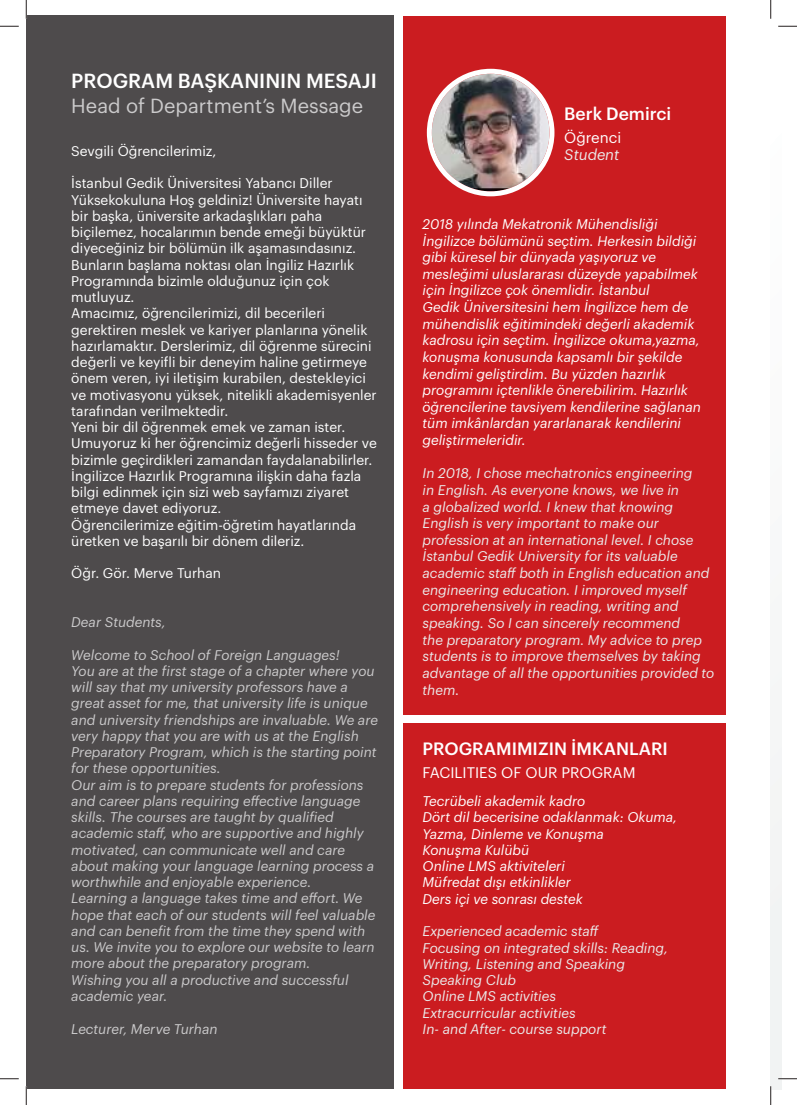
<style>
.page{position:relative;width:797px;height:1105px;background:#fff}
.page>*{position:absolute;margin:0;border:0;box-sizing:border-box;transform-origin:0 0}
.t1{font:20px "Graphik";color:#cbcacb}
.t2{font:500 20px "Graphik";color:#fff}
.t3{font:500 17.5px "Graphik";color:#fff}
.t4{font:15px "Graphik";color:#fff}
.t5{font:italic 15px "Graphik";color:#ebeaea}
.t6{font:13.75px/16.2px "Graphik";color:#fff}
.t7{font:italic 13.75px/16.2px "Graphik";color:#cbcacb}
.t8{font:italic 13.75px/16.6px "Graphik";color:#fff}
.t9{font:italic 13.75px/16.6px "Graphik";color:#ebeaea}
</style>
<div class="page">
<div style="left:26px;top:16px;width:368px;height:1073px;background:#4e4b4c"></div>
<div style="left:403px;top:16px;width:322px;height:698px;background:#cb1c20"></div>
<div style="left:403px;top:723px;width:322px;height:366px;background:#cb1c20"></div>
<img style="left:432px;top:74px;width:117px;height:117px;border-radius:59px">
<div style="left:427px;top:69px;width:127px;height:127px;border:5px solid #fff;border-radius:50%"></div>
<div style="left:770px;top:16px;width:11px;height:1073px;background:#f7f8f9"></div>
<svg style="left:0;top:25px;width:19px;height:2px"></svg>
<svg style="left:778px;top:25px;width:19px;height:2px"></svg>
<svg style="left:0;top:1078px;width:19px;height:1px"></svg>
<svg style="left:778px;top:1078px;width:19px;height:1px"></svg>
<svg style="left:25px;top:0;width:2px;height:19px"></svg>
<svg style="left:25px;top:1086px;width:2px;height:19px"></svg>
<svg style="left:770px;top:0;width:1px;height:19px"></svg>
<svg style="left:770px;top:1086px;width:1px;height:19px"></svg>
<h1 class="t2" style="left:71px;top:66px;width:307px">PROGRAM BAŞKANININ MESAJI</h1>
<h1 class="t1" style="left:71px;top:91px;width:293px">Head of Department’s Message</h1>
<p class="t6" style="left:71px;top:141px;width:147px">Sevgili Öğrencilerimiz,</p>
<p class="t6" style="left:71px;top:174px;width:307px">İstanbul Gedik Üniversitesi Yabancı Diller Yüksekokuluna Hoş geldiniz! Üniversite hayatı bir başka, üniversite arkadaşlıkları paha biçilemez, hocalarımın bende emeği büyüktür diyeceğiniz bir bölümün ilk aşamasındasınız.<br>Bunların başlama noktası olan İngiliz Hazırlık Programında bizimle olduğunuz için çok mutluyuz.<br>Amacımız, öğrencilerimizi, dil becerileri gerektiren meslek ve kariyer planlarına yönelik hazırlamaktır. Derslerimiz, dil öğrenme sürecini değerli ve keyifli bir deneyim haline getirmeye önem veren, iyi iletişim kurabilen, destekleyici ve motivasyonu yüksek, nitelikli akademisyenler tarafından verilmektedir.<br>Yeni bir dil öğrenmek emek ve zaman ister.<br>Umuyoruz ki her öğrencimiz değerli hisseder ve bizimle geçirdikleri zamandan faydalanabilirler.<br>İngilizce Hazırlık Programına ilişkin daha fazla bilgi edinmek için sizi web sayfamızı ziyaret etmeye davet ediyoruz.<br>Öğrencilerimize eğitim-öğretim hayatlarında üretken ve başarılı bir dönem dileriz.</p>
<p class="t6" style="left:71px;top:564px;width:151px">Öğr. Gör. Merve Turhan</p>
<p class="t7" style="left:71px;top:613px;width:96px">Dear Students,</p>
<p class="t7" style="left:71px;top:645px;width:308px">Welcome to School of Foreign Languages!<br>You are at the first stage of a chapter where you will say that my university professors have a great asset for me, that university life is unique and university friendships are invaluable. We are very happy that you are with us at the English Preparatory Program, which is the starting point for these opportunities.<br>Our aim is to prepare students for professions and career plans requiring effective language skills. The courses are taught by qualified academic staff, who are supportive and highly motivated, can communicate well and care about making your language learning process a worthwhile and enjoyable experience.<br>Learning a language takes time and effort. We hope that each of our students will feel valuable and can benefit from the time they spend with us. We invite you to explore our website to learn more about the preparatory program.<br>Wishing you all a productive and successful academic year.</p>
<p class="t7" style="left:71px;top:1019px;width:148px">Lecturer, Merve Turhan</p>
<p class="t3" style="left:564px;top:100px;width:109px">Berk Demirci</p>
<p class="t4" style="left:564px;top:126px;width:58px">Öğrenci</p>
<p class="t5" style="left:564px;top:144px;width:57px">Student</p>
<p class="t8" style="left:422px;top:214px;width:280px">2018 yılında Mekatronik Mühendisliği İngilizce bölümünü seçtim. Herkesin bildiği gibi küresel bir dünyada yaşıyoruz ve mesleğimi uluslararası düzeyde yapabilmek için İngilizce çok önemlidir. İstanbul<br>Gedik Üniversitesini hem İngilizce hem de mühendislik eğitimindeki değerli akademik kadrosu için seçtim. İngilizce okuma,yazma, konuşma konusunda kapsamlı bir şekilde kendimi geliştirdim. Bu yüzden hazırlık programını içtenlikle önerebilirim. Hazırlık öğrencilerine tavsiyem kendilerine sağlanan tüm imkânlardan yararlanarak kendilerini geliştirmeleridir.</p>
<p class="t9" style="left:422px;top:464px;width:293px">In 2018, I chose mechatronics engineering<br>in English. As everyone knows, we live in<br>a globalized world. I knew that knowing English is very important to make our profession at an international level. I chose İstanbul Gedik University for its valuable academic staff both in English education and engineering education. I improved myself comprehensively in reading, writing and speaking. So I can sincerely recommend<br>the preparatory program. My advice to prep students is to improve themselves by taking advantage of all the opportunities provided to them.</p>
<p class="t3" style="left:422px;top:735px;width:247px">PROGRAMIMIZIN İMKANLARI</p>
<p class="t4" style="left:422px;top:762px;width:214px">FACILITIES OF OUR PROGRAM</p>
<p class="t8" style="left:422px;top:792px;width:256px;line-height:16.2px">Tecrübeli akademik kadro<br>Dört dil becerisine odaklanmak: Okuma,<br>Yazma, Dinleme ve Konuşma<br>Konuşma Kulübü<br>Online LMS aktiviteleri<br>Müfredat dışı etkinlikler<br>Ders içi ve sonrası destek</p>
<p class="t9" style="left:422px;top:922px;width:247px;line-height:16.2px">Experienced academic staff<br>Focusing on integrated skills: Reading,<br>Writing, Listening and Speaking<br>Speaking Club<br>Online LMS activities<br>Extracurricular activities<br>In- and After- course support</p>
</div>
